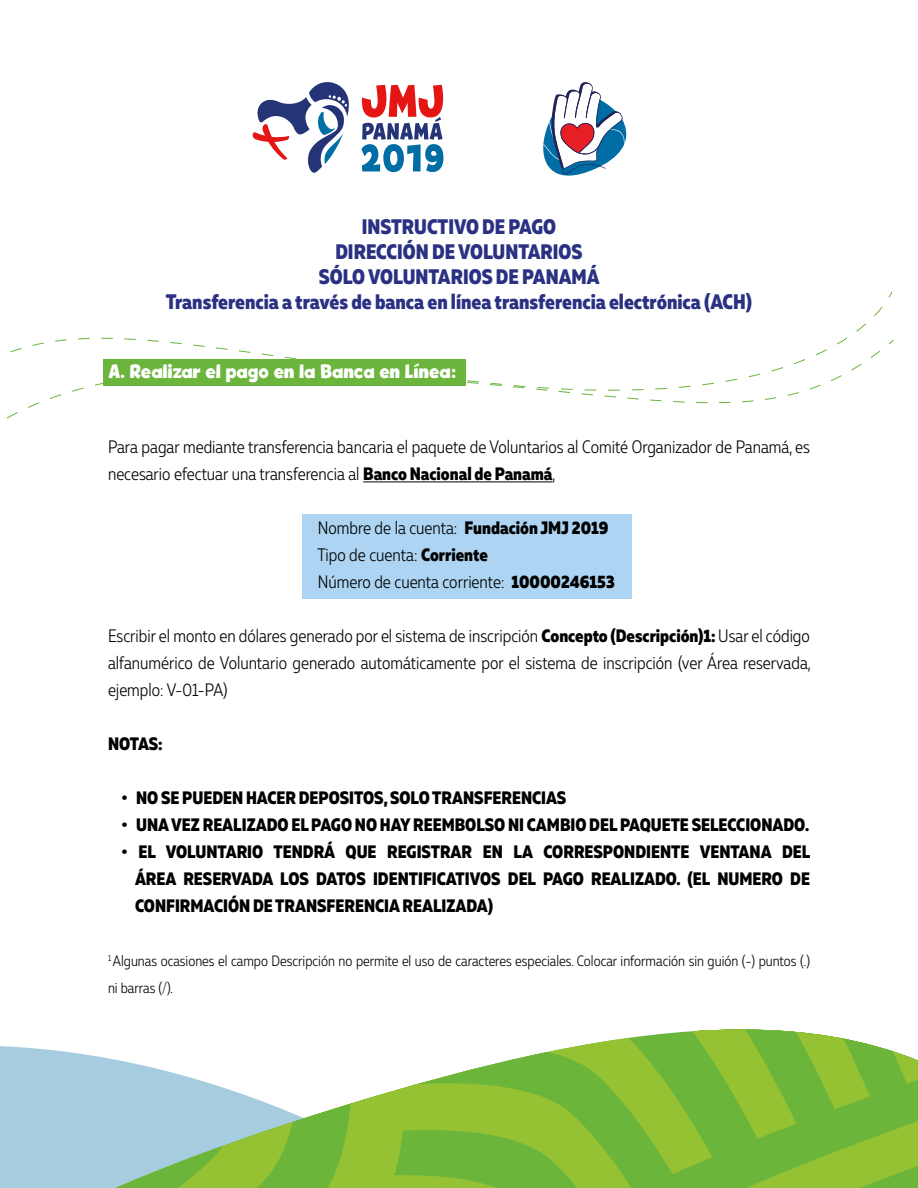
<style>
.page{position:relative;width:918px;height:1188px;background:#fff}
.page>*{position:absolute;margin:0;border:0;box-sizing:border-box;transform-origin:0 0}
.t1{font:800 21px/25.2px "Muller Narrow";color:#2a3183;text-align:center}
.t2{font:900 19.5px "Tobi";color:#fff}
.t3{font:300 18px/27px "Muller Narrow";color:#000}
.t4{font:800 18px/27px "Muller Narrow";color:#000;text-align:justify}
.t5{font:300 15px/27px "Muller Narrow";color:#000}
.s1{font-weight:800}
</style>
<div class="page">
<svg style="left:7px;top:339px;width:887px;height:80px"></svg>
<div style="left:0;top:1046px;width:116px;height:142px;background:#a6ccdf"></div>
<div style="left:302px;top:514px;width:330px;height:85px;background:#add5f3"></div>
<div style="left:103px;top:359px;width:362px;height:26px;background:#6bb53c"></div>
<hr style="left:363px;top:481px;width:189px;height:1px;background:#000">
<svg style="left:543px;top:82px;width:84px;height:94px"></svg>
<svg style="left:252px;top:82px;width:97px;height:91px"></svg>
<svg style="left:361px;top:85px;width:83px;height:87px"></svg>
<svg style="left:116px;top:1030px;width:802px;height:158px"></svg>
<p class="t1" style="left:166px;top:214px;width:588px">INSTRUCTIVO DE PAGO<br>DIRECCIÓN DE VOLUNTARIOS<br>SÓLO VOLUNTARIOS DE PANAMÁ<br>Transferencia a través de banca en línea transferencia electrónica (ACH)</p>
<p class="t2" style="left:108px;top:359px;width:350px">A. Realizar el pago en la Banca en Línea:</p>
<p class="t3" style="left:108px;top:433px;width:703px">Para pagar mediante transferencia bancaria el paquete de Voluntarios al Comité Organizador de Panamá, es necesario efectuar una transferencia al <span class="s1">Banco Nacional de Panamá</span>,</p>
<p class="t3" style="left:317px;top:514px;width:299px">Nombre de la cuenta: <span class="s1">Fundación JMJ 2019<br></span>Tipo de cuenta: <span class="s1">Corriente<br></span>Número de cuenta corriente: <span class="s1">10000246153</span></p>
<p class="t3" style="left:108px;top:622px;width:704px;text-align:justify">Escribir el monto en dólares generado por el sistema de inscripción <span class="s1">Concepto (Descripción)1:</span> Usar el código alfanumérico de Voluntario generado automáticamente por el sistema de inscripción (ver Área reservada, ejemplo: V-01-PA)</p>
<p class="t4" style="left:108px;top:730px;width:56px">NOTAS:</p>
<p class="t4" style="left:122px;top:784px;width:446px">• NO SE PUEDEN HACER DEPOSITOS, SOLO TRANSFERENCIAS</p>
<p class="t4" style="left:122px;top:811px;width:689px">• UNA VEZ REALIZADO EL PAGO NO HAY REEMBOLSO NI CAMBIO DEL PAQUETE SELECCIONADO.</p>
<p class="t4" style="left:135px;top:838px;width:677px;text-indent:-14px">• EL VOLUNTARIO TENDRÁ QUE REGISTRAR EN LA CORRESPONDIENTE VENTANA DEL ÁREA RESERVADA LOS DATOS IDENTIFICATIVOS DEL PAGO REALIZADO. (EL NUMERO DE CONFIRMACIÓN DE TRANSFERENCIA REALIZADA)</p>
<p class="t5" style="left:108px;top:947px;width:704px"><sup>1</sup> Algunas ocasiones el campo Descripción no permite el uso de caracteres especiales. Colocar información sin guión (-) puntos (.) ni barras (/).</p>
</div>
